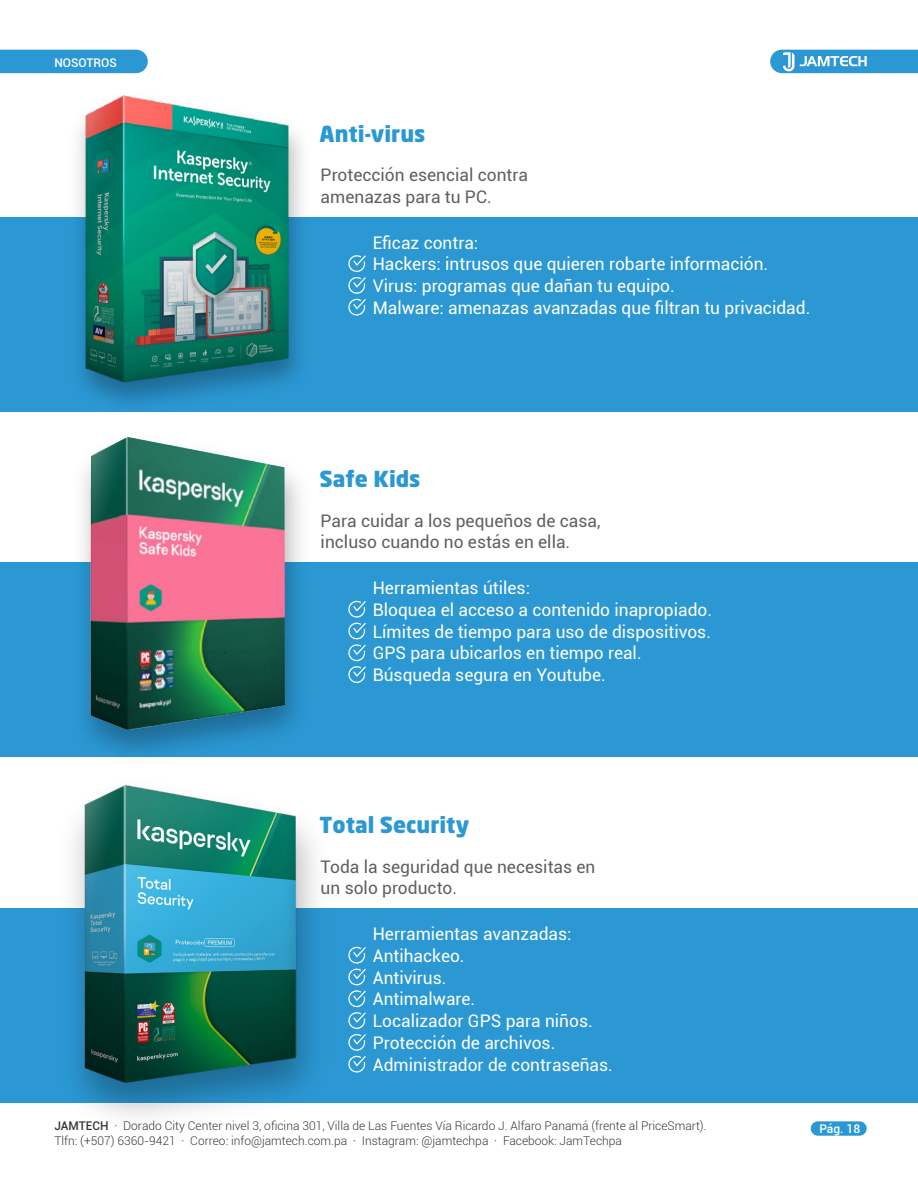
<style>
.page{position:relative;width:918px;height:1188px;background:#fff}
.page>*{position:absolute;margin:0;border:0;box-sizing:border-box;transform-origin:0 0}
.t1{font:900 21.83px "Neo Sans Std";color:#2b98d4}
.t2{font:17.4px/21.7px "Roboto";color:#fff}
.t3{font:17.4px/21.7px "Roboto";color:#606060}
.t4{font:300 12px/15px "Roboto";color:#383838}
.t5{font:500 12px "Roboto";color:#fff}
.s1{font-weight:500}
</style>
<div class="page">
<div style="left:0;top:217px;width:918px;height:194px;background:#2b98d4"></div>
<img style="left:61px;top:383px;width:258px;height:29px">
<img style="left:78px;top:95px;width:224px;height:288px">
<svg style="left:348px;top:255px;width:18px;height:61px"></svg>
<div style="left:811px;top:1121px;width:56px;height:15px;background:#2b98d4;border-radius:7px"></div>
<div style="left:0;top:50px;width:148px;height:23px;background:#2b98d4"></div>
<svg style="left:770px;top:50px;width:148px;height:23px;background:#4aa7da"></svg>
<div style="left:0;top:563px;width:918px;height:194px;background:#2b98d4"></div>
<svg style="left:357px;top:601px;width:9px;height:82px"></svg>
<img style="left:28px;top:436px;width:329px;height:318px">
<div style="left:0;top:909px;width:918px;height:194px;background:#2b98d4"></div>
<svg style="left:348px;top:947px;width:18px;height:126px"></svg>
<img style="left:22px;top:784px;width:322px;height:312px">
<p class="t5" style="left:54px;top:54px;width:64px">NOSOTROS</p>
<p class="t1" style="left:320px;top:119px;width:107px">Anti-virus</p>
<p class="t3" style="left:321px;top:163px;width:209px">Protección esencial contra amenazas para tu PC.</p>
<p class="t2" style="left:373px;top:231px;width:439px">Eficaz contra:<br>Hackers: intrusos que quieren robarte información.<br>Virus: programas que dañan tu equipo.<br>Malware: amenazas avanzadas que filtran tu privacidad.</p>
<p class="t1" style="left:320px;top:465px;width:103px">Safe Kids</p>
<p class="t3" style="left:321px;top:509px;width:281px">Para cuidar a los pequeños de casa, incluso cuando no estás en ella.</p>
<p class="t2" style="left:373px;top:577px;width:341px">Herramientas útiles:<br>Bloquea el acceso a contenido inapropiado.<br>Límites de tiempo para uso de dispositivos.<br>GPS para ubicarlos en tiempo real.<br>Búsqueda segura en Youtube.</p>
<p class="t1" style="left:320px;top:811px;width:151px">Total Security</p>
<p class="t3" style="left:321px;top:855px;width:276px">Toda la seguridad que necesitas en un solo producto.</p>
<p class="t2" style="left:373px;top:923px;width:242px">Herramientas avanzadas:<br>Antihackeo.<br>Antivirus.<br>Antimalware.<br>Localizador GPS para niños.<br>Protección de archivos.<br>Administrador de contraseñas.</p>
<p class="t4" style="left:54px;top:1117px;width:654px"><span class="s1">JAMTECH</span> · Dorado City Center nivel 3, oficina 301, Villa de Las Fuentes Vía Ricardo J. Alfaro Panamá (frente al PriceSmart).<br>Tlfn: (+507) 6360-9421 · Correo: info@jamtech.com.pa · Instagram: @jamtechpa · Facebook: JamTechpa</p>
<p class="t5" style="left:819px;top:1120px;width:42px">Pág. 18</p>
</div>
